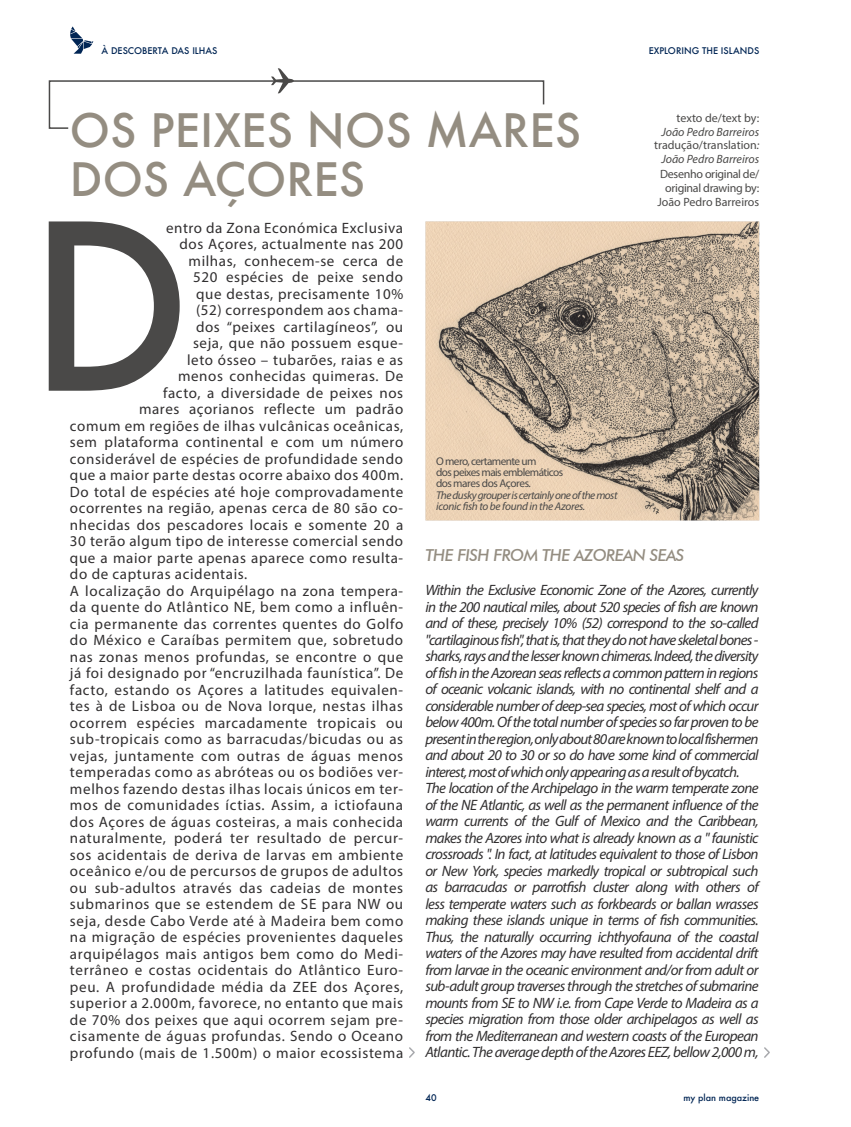
<style>
.page{position:relative;width:851px;height:1127px;background:#fff}
.page>*{position:absolute;margin:0;border:0;box-sizing:border-box;transform-origin:0 0}
.t1{font:500 45px "Futura";color:#948d81}
.t2{font:italic 500 16.5px "Futura BT";letter-spacing:-.035em;color:#948d81}
.t3{font:15px/16.5px "Myriad Pro";letter-spacing:.04em;color:#312f30;text-align:justify}
.t4{font:italic 15px/16.5px "Myriad Pro";letter-spacing:-.05em;color:#312f30;text-align:justify}
.t5{font:12px "Myriad Pro";letter-spacing:-.005em;color:#4a4948}
.t6{font:italic 12px "Myriad Pro";color:#4a4948}
.t7{font:12px "Myriad Pro";letter-spacing:-.025em;color:#4a4948}
.t8{font:italic 11.25px/11.2px "Myriad Pro";letter-spacing:-.045em;color:#4a4948}
.t9{font:11.25px "Myriad Pro";letter-spacing:-.05em;color:#4a4948}
.t10{font:500 9px "Futura";color:#002554}
.s1{font-style:italic}
</style>
<div class="page">
<svg style="left:70px;top:26px;width:23px;height:28px"></svg>
<svg style="left:764px;top:1047px;width:6px;height:11px"></svg>
<svg style="left:409px;top:1047px;width:6px;height:11px"></svg>
<svg style="left:48px;top:68px;width:497px;height:61px"></svg>
<svg style="left:49px;top:221px;width:131px;height:170px"></svg>
<img style="left:425px;top:221px;width:334px;height:299px">
<p class="t10" style="left:102px;top:44px;width:117px">À DESCOBERTA DAS ILHAS</p>
<p class="t1" style="left:70px;top:99px;width:512px">OS PEIXES NOS MARES</p>
<p class="t1" style="left:70px;top:149px;width:297px">DOS AÇORES</p>
<p class="t10" style="left:648px;top:44px;width:112px">EXPLORING THE ISLANDS</p>
<p class="t5" style="left:676px;top:110px;width:84px">texto de/text by:</p>
<p class="t6" style="left:661px;top:124px;width:99px">João Pedro Barreiros</p>
<p class="t5" style="left:654px;top:138px;width:107px">tradução/translation<span class="s1">:</span></p>
<p class="t6" style="left:661px;top:152px;width:99px">João Pedro Barreiros</p>
<p class="t7" style="left:660px;top:166px;width:101px">Desenho original de/</p>
<p class="t7" style="left:665px;top:180px;width:95px">original drawing by:</p>
<p class="t5" style="left:657px;top:194px;width:103px">João Pedro Barreiros</p>
<p class="t3" style="left:166px;top:219px;width:238px">entro da Zona Económica Exclusiva</p>
<p class="t3" style="left:179px;top:236px;width:225px">dos Açores, actualmente nas 200</p>
<p class="t3" style="left:188px;top:252px;width:216px">milhas, conhecem-se cerca de</p>
<p class="t3" style="left:193px;top:269px;width:211px">520 espécies de peixe sendo</p>
<p class="t3" style="left:196px;top:285px;width:208px">que destas, precisamente 10%</p>
<p class="t3" style="left:196px;top:302px;width:209px">(52) correspondem aos chama-</p>
<p class="t3" style="left:196px;top:318px;width:209px">dos “peixes cartilagíneos”, ou</p>
<p class="t3" style="left:193px;top:335px;width:212px">seja, que não possuem esque-</p>
<p class="t3" style="left:187px;top:351px;width:218px">leto ósseo – tubarões, raias e as</p>
<p class="t3" style="left:178px;top:368px;width:226px">menos conhecidas quimeras. De</p>
<p class="t3" style="left:163px;top:384px;width:242px">facto, a diversidade de peixes nos</p>
<p class="t3" style="left:139px;top:401px;width:266px">mares açorianos reflecte um padrão</p>
<p class="t3" style="left:70px;top:417px;width:335px">comum em regiões de ilhas vulcânicas oceânicas,</p>
<p class="t3" style="left:70px;top:434px;width:335px">sem plataforma continental e com um número</p>
<p class="t3" style="left:70px;top:450px;width:335px">considerável de espécies de profundidade sendo</p>
<p class="t3" style="left:70px;top:467px;width:335px">que a maior parte destas ocorre abaixo dos 400m.</p>
<p class="t3" style="left:70px;top:483px;width:335px">Do total de espécies até hoje comprovadamente</p>
<p class="t3" style="left:70px;top:500px;width:335px">ocorrentes na região, apenas cerca de 80 são co-</p>
<p class="t3" style="left:70px;top:516px;width:335px">nhecidas dos pescadores locais e somente 20 a</p>
<p class="t3" style="left:70px;top:533px;width:335px">30 terão algum tipo de interesse comercial sendo</p>
<p class="t3" style="left:70px;top:549px;width:335px">que a maior parte apenas aparece como resulta-</p>
<p class="t3" style="left:70px;top:566px;width:179px">do de capturas acidentais.</p>
<p class="t3" style="left:70px;top:582px;width:335px">A localização do Arquipélago na zona tempera&shy;da quente do Atlântico NE, bem como a influên&shy;cia permanente das correntes quentes do Golfo do México e Caraíbas permitem que, sobretudo nas zonas menos profundas, se encontre o que já foi designado por “encruzilhada faunística”. De facto, estando os Açores a latitudes equivalen&shy;tes à de Lisboa ou de Nova Iorque, nestas ilhas ocorrem espécies marcadamente tropicais ou sub-tropicais como as barracudas/bicudas ou as vejas, juntamente com outras de águas menos temperadas como as abróteas ou os bodiões ver&shy;melhos fazendo destas ilhas locais únicos em ter&shy;mos de comunidades íctias. Assim, a ictiofauna dos Açores de águas costeiras, a mais conhecida naturalmente, poderá ter resultado de percur&shy;sos acidentais de deriva de larvas em ambiente oceânico e/ou de percursos de grupos de adultos ou sub-adultos através das cadeias de montes submarinos que se estendem de SE para NW ou seja, desde Cabo Verde até à Madeira bem como na migração de espécies provenientes daqueles arquipélagos mais antigos bem como do Medi&shy;terrâneo e costas ocidentais do Atlântico Euro&shy;peu. A profundidade média da ZEE dos Açores, superior a 2.000m, favorece, no entanto que mais de 70% dos peixes que aqui ocorrem sejam pre&shy;cisamente de águas profundas. Sendo o Oceano profundo (mais de 1.500m) o maior ecossistema</p>
<p class="t9" style="left:436px;top:454px;width:102px">O mero, certamente um</p>
<p class="t9" style="left:436px;top:465px;width:129px">dos peixes mais emblemáticos</p>
<p class="t9" style="left:436px;top:477px;width:96px">dos mares dos Açores.</p>
<p class="t8" style="left:436px;top:489px;width:183px">The dusky grouper is certainly one of the most iconic fish to be found in the Azores.</p>
<p class="t2" style="left:425px;top:545px;width:260px">THE FISH FROM THE AZOREAN SEAS</p>
<p class="t4" style="left:425px;top:582px;width:335px">Within the Exclusive Economic Zone of the Azores, currently in the 200 nautical miles, about 520 species of fish are known and of these, precisely 10% (52) correspond to the so-called "cartilaginous fish", that is, that they do not have skeletal bones - sharks, rays and the lesser known chimeras. Indeed, the diversity of fish in the Azorean seas reflects a common pattern in regions of oceanic volcanic islands, with no continental shelf and a considerable number of deep-sea species, most of which occur below 400m. Of the total number of species so far proven to be present in the region, only about 80 are known to local fishermen and about 20 to 30 or so do have some kind of commercial interest, most of which only appearing as a result of bycatch.</p>
<p class="t4" style="left:425px;top:780px;width:335px">The location of the Archipelago in the warm temperate zone of the NE Atlantic, as well as the permanent influence of the warm currents of the Gulf of Mexico and the Caribbean, makes the Azores into what is already known as a " faunistic crossroads ". In fact, at latitudes equivalent to those of Lisbon or New York, species markedly tropical or subtropical such as barracudas or parrotfish cluster along with others of less temperate waters such as forkbeards or ballan wrasses making these islands unique in terms of fish communities.<br>Thus, the naturally occurring ichthyofauna of the coastal waters of the Azores may have resulted from accidental drift from larvae in the oceanic environment and/or from adult or sub-adult group traverses through the stretches of submarine mounts from SE to NW i.e. from Cape Verde to Madeira as a species migration from those older archipelagos as well as from the Mediterranean and western coasts of the European Atlantic. The average depth of the Azores EEZ, bellow 2,000 m,</p>
<p class="t10" style="left:425px;top:1091px;width:13px">40</p>
<p class="t10" style="left:683px;top:1091px;width:77px">my plan magazine</p>
</div>
